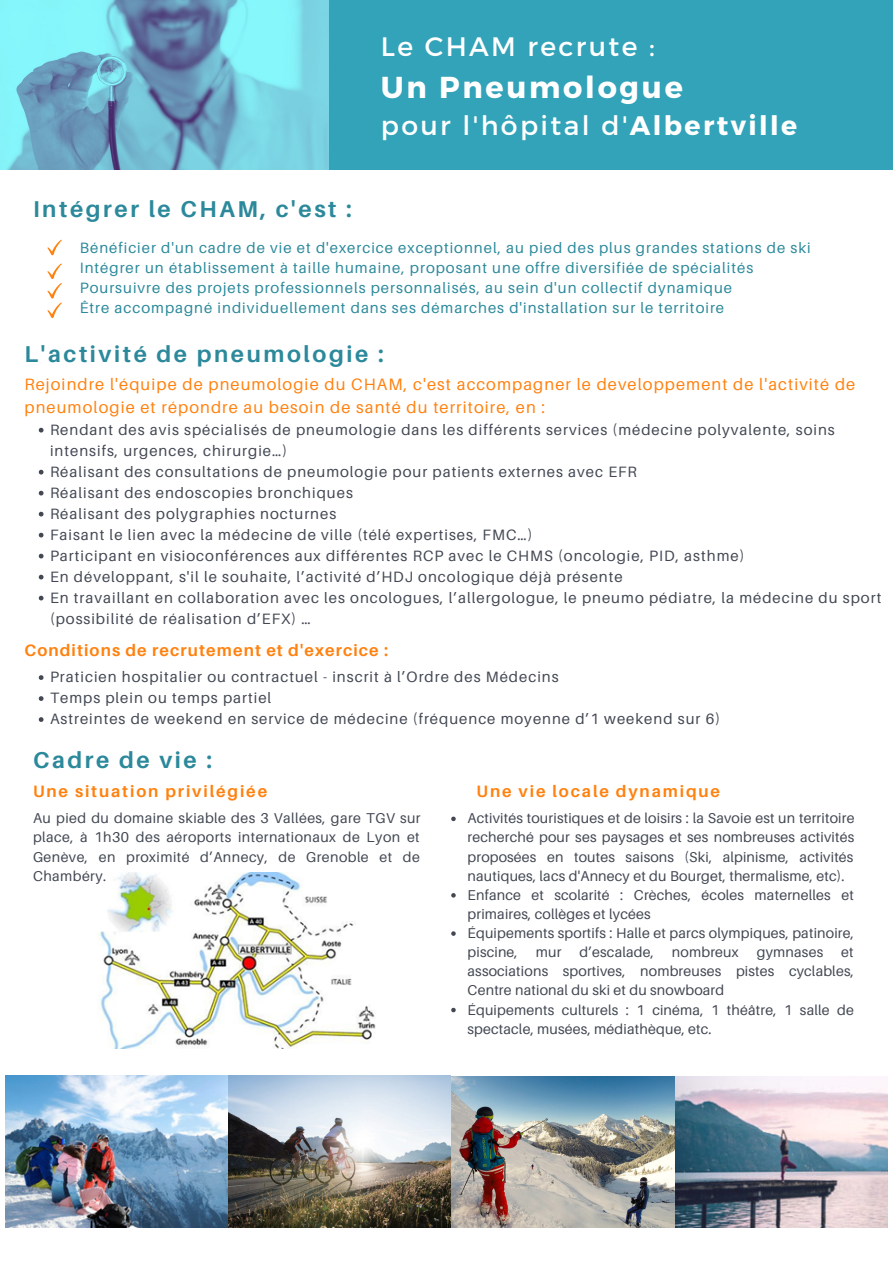
<style>
.page{position:relative;width:893px;height:1264px;background:#fff}
.page>*{position:absolute;margin:0;border:0;box-sizing:border-box;transform-origin:0 0}
.t1{font:700 30.3px "Montserrat";letter-spacing:.09em;color:#fff}
.t2{font:26.7px "Montserrat";letter-spacing:.09em;color:#fff}
.t3{font:700 22.95px "Aileron";letter-spacing:.115em;color:#2b899b}
.t4{font:16.5px/23px "Aileron";letter-spacing:.065em;color:#ff8210}
.t5{font:700 16.5px "Aileron";letter-spacing:.115em;color:#ff8210}
.t6{font:700 16.5px "Aileron";letter-spacing:.065em;color:#ff8210}
.t7{font:15px/21px "Aileron";letter-spacing:.065em;color:#424752}
.t8{font:15px/20.2px "Aileron";letter-spacing:.065em;color:#2b899b}
.t9{font:14.25px/19px "Aileron";letter-spacing:.015em;color:#424752}
.s1{font-weight:700}
</style>
<div class="page">
<img style="left:0;top:0;width:329px;height:170px">
<div style="left:329px;top:0;width:563px;height:170px;background:#32a3b8"></div>
<svg style="left:47px;top:240px;width:15px;height:15px"></svg>
<svg style="left:47px;top:263px;width:15px;height:55px"></svg>
<img style="left:231px;top:1075px;width:656px;height:152px">
<img style="left:5px;top:1075px;width:226px;height:152px">
<svg style="left:39px;top:428px;width:4px;height:4px"></svg>
<svg style="left:39px;top:470px;width:4px;height:4px"></svg>
<svg style="left:39px;top:491px;width:4px;height:4px"></svg>
<svg style="left:39px;top:512px;width:4px;height:4px"></svg>
<svg style="left:39px;top:532px;width:4px;height:5px"></svg>
<svg style="left:39px;top:553px;width:4px;height:5px"></svg>
<svg style="left:39px;top:574px;width:4px;height:5px"></svg>
<svg style="left:39px;top:595px;width:4px;height:5px"></svg>
<svg style="left:39px;top:675px;width:4px;height:5px"></svg>
<svg style="left:39px;top:696px;width:4px;height:5px"></svg>
<svg style="left:39px;top:717px;width:4px;height:5px"></svg>
<img style="left:98px;top:872px;width:278px;height:176px">
<svg style="left:451px;top:816px;width:4px;height:5px"></svg>
<svg style="left:451px;top:893px;width:4px;height:4px"></svg>
<svg style="left:451px;top:931px;width:4px;height:4px"></svg>
<svg style="left:451px;top:1007px;width:4px;height:5px"></svg>
<h2 class="t2" style="left:381px;top:29px;width:275px">Le CHAM recrute :</h2>
<h3 class="t3" style="left:33px;top:195px;width:320px">Intégrer le CHAM, c'est :</h3>
<h1 class="t1" style="left:381px;top:67px;width:303px">Un Pneumologue</h1>
<h2 class="t2" style="left:381px;top:108px;width:418px">pour l'hôpital d'<span class="s1">Albertville</span></h2>
<p class="t8" style="left:80px;top:237px;width:732px">Bénéficier d'un cadre de vie et d'exercice exceptionnel, au pied des plus grandes stations de ski Intégrer un établissement à taille humaine, proposant une offre diversifiée de spécialités Poursuivre des projets professionnels personnalisés, au sein d'un collectif dynamique<br>Être accompagné individuellement dans ses démarches d'installation sur le territoire</p>
<h3 class="t3" style="left:25px;top:340px;width:360px">L'activité de pneumologie :</h3>
<p class="t4" style="left:25px;top:372px;width:832px">Rejoindre l'équipe de pneumologie du CHAM, c'est accompagner le developpement de l'activité de pneumologie et répondre au besoin de santé du territoire, en :</p>
<p class="t7" style="left:50px;top:419px;width:832px">Rendant des avis spécialisés de pneumologie dans les différents services (médecine polyvalente, soins intensifs, urgences, chirurgie…)<br>Réalisant des consultations de pneumologie pour patients externes avec EFR<br>Réalisant des endoscopies bronchiques<br>Réalisant des polygraphies nocturnes<br>Faisant le lien avec la médecine de ville (télé expertises, FMC…)<br>Participant en visioconférences aux différentes RCP avec le CHMS (oncologie, PID, asthme)<br>En développant, s'il le souhaite, l’activité d’HDJ oncologique déjà présente<br>En travaillant en collaboration avec les oncologues, l’allergologue, le pneumo pédiatre, la médecine du sport (possibilité de réalisation d’EFX) …</p>
<p class="t6" style="left:25px;top:640px;width:365px">Conditions de recrutement et d'exercice :</p>
<p class="t7" style="left:50px;top:666px;width:671px">Praticien hospitalier ou contractuel - inscrit à l’Ordre des Médecins<br>Temps plein ou temps partiel<br>Astreintes de weekend en service de médecine (fréquence moyenne d’1 weekend sur 6)</p>
<h3 class="t3" style="left:33px;top:746px;width:180px">Cadre de vie :</h3>
<p class="t5" style="left:33px;top:781px;width:236px">Une situation privilégiée</p>
<p class="t9" style="left:33px;top:808px;width:389px;text-align:justify">Au pied du domaine skiable des 3 Vallées, gare TGV sur place, à 1h30 des aéroports internationaux de Lyon et Genève, en proximité d’Annecy, de Grenoble et de Chambéry.</p>
<p class="t5" style="left:476px;top:781px;width:245px">Une vie locale dynamique</p>
<p class="t9" style="left:467px;top:808px;width:388px">Activités touristiques et de loisirs : la Savoie est un territoire recherché pour ses paysages et ses nombreuses activités proposées en toutes saisons (Ski, alpinisme, activités nautiques, lacs d'Annecy et du Bourget, thermalisme, etc).<br>Enfance et scolarité : Crèches, écoles maternelles et primaires, collèges et lycées<br>Équipements sportifs : Halle et parcs olympiques, patinoire, piscine,</p>
<p class="t9" style="left:536px;top:942px;width:27px">mur</p>
<p class="t9" style="left:579px;top:942px;width:76px">d’escalade,</p>
<p class="t9" style="left:672px;top:942px;width:68px">nombreux</p>
<p class="t9" style="left:756px;top:942px;width:68px">gymnases</p>
<p class="t9" style="left:467px;top:942px;width:388px;text-indent:373px">et associations sportives, nombreuses pistes cyclables, Centre national du ski et du snowboard<br>Équipements culturels : 1 cinéma, 1 théâtre, 1 salle de spectacle, musées, médiathèque, etc.</p>
</div>
